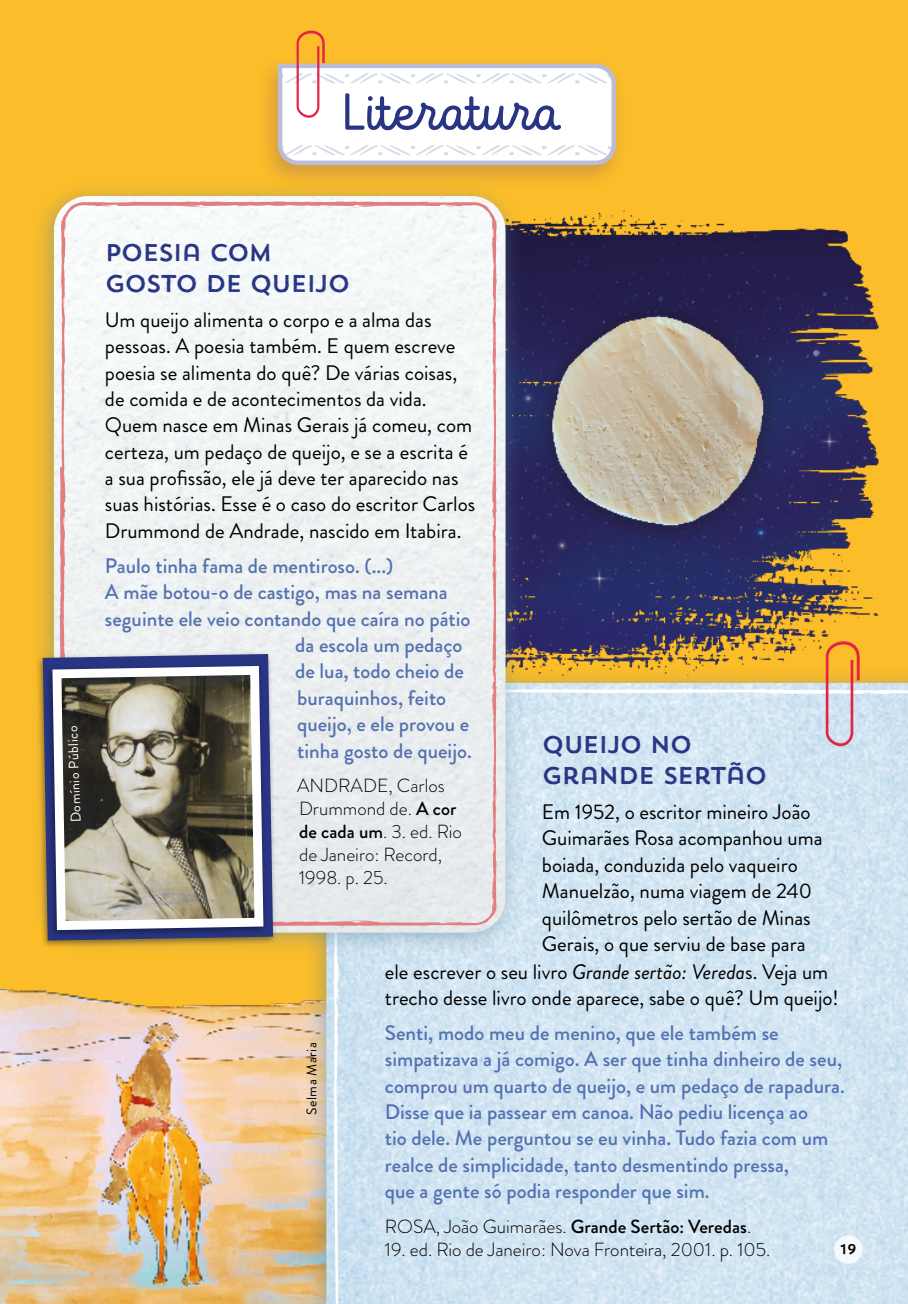
<style>
.page{position:relative;width:908px;height:1304px;background:#fff}
.page>*{position:absolute;margin:0;border:0;box-sizing:border-box;transform-origin:0 0}
.t1{font:52px "TT Milks Script";color:#283583}
.t2{font:24px/31px "Trend HM Sans W00 One";letter-spacing:-.06em;color:#283583}
.t3{font:21px/26.4px "Brandon Grotesque";color:#000}
.t4{font:500 21px/26.4px "Brandon Grotesque";color:#5472b0}
.t5{font:300 19px/23px "Brandon Grotesque";color:#000}
.t6{font:14px "Brandon Grotesque";color:#fff}
.t7{font:14px "Brandon Grotesque";letter-spacing:.03em;color:#000}
.t8{font:14px "Trend HM Sans W00 One";color:#000}
.s1{font-weight:500}
.s2{font-style:italic}
</style>
<div class="page">
<div style="left:0;top:0;width:907px;height:1304px;background:#fbbd29"></div>
<img style="left:0;top:989px;width:303px;height:315px">
<img style="left:523px;top:210px;width:356px;height:457px">
<div style="left:303px;top:667px;width:604px;height:637px;background:#5d879b;opacity:.51"></div>
<img style="left:326px;top:683px;width:581px;height:621px">
<svg style="left:671px;top:689px;width:236px;height:568px;fill:#d2e5f2"></svg>
<svg style="left:333px;top:689px;width:338px;height:615px;fill:#d2e5f2"></svg>
<div style="left:256px;top:56px;width:371px;height:135px;background:#8c5f6b;opacity:.35"></div>
<svg style="left:275px;top:30px;width:343px;height:137px"></svg>
<svg style="left:825px;top:635px;width:34px;height:111px"></svg>
<div style="left:31px;top:180px;width:492px;height:777px;background:#5d879b;opacity:.51"></div>
<img style="left:54px;top:196px;width:451px;height:737px">
<svg style="left:61px;top:201px;width:116px;height:266px;fill:#f5f8f9"></svg>
<div style="left:177px;top:201px;width:319px;height:371px;background:#f3f6f7"></div>
<div style="left:59px;top:467px;width:320px;height:183px;background:#eff3f3"></div>
<div style="left:177px;top:572px;width:319px;height:354px;background:#e9edee"></div>
<div style="left:36px;top:650px;width:242px;height:299px;background:#000;opacity:.4"></div>
<svg style="left:43px;top:654px;width:230px;height:287px"></svg>
<div style="left:45px;top:662px;width:223px;height:276px;background:#000;opacity:.4"></div>
<svg style="left:48px;top:661px;width:220px;height:274px"></svg>
<div style="left:833px;top:1235px;width:29px;height:29px;background:#f5f9fc;border-radius:50%"></div>
<h1 class="t1" style="left:341px;top:79px;width:220px">Literatura</h1>
<p class="t6" style="left:66px;top:823px;width:98px;rotate:-92deg">Domínio Público</p>
<p class="t2" style="left:105px;top:236px;width:247px">POESIA COM<br>GOSTO DE QUEIJO</p>
<p class="t3" style="left:105px;top:307px;width:371px">Um queijo alimenta o corpo e a alma das pessoas. A poesia também. E quem escreve poesia se alimenta do quê? De várias coisas, de comida e de acontecimentos da vida.<br>Quem nasce em Minas Gerais já comeu, com certeza, um pedaço de queijo, e se a escrita é a sua profissão, ele já deve ter aparecido nas suas histórias. Esse é o caso do escritor Carlos Drummond de Andrade, nascido em Itabira.</p>
<p class="t4" style="left:105px;top:553px;width:290px">Paulo tinha fama de mentiroso. (...)</p>
<p class="t4" style="left:105px;top:579px;width:344px">A mãe botou-o de castigo, mas na semana</p>
<p class="t4" style="left:105px;top:606px;width:367px">seguinte ele veio contando que caíra no pátio</p>
<p class="t4" style="left:295px;top:632px;width:169px">da escola um pedaço</p>
<p class="t4" style="left:295px;top:658px;width:170px">de lua, todo cheio de</p>
<p class="t4" style="left:297px;top:685px;width:150px">buraquinhos, feito</p>
<p class="t4" style="left:297px;top:711px;width:174px">queijo, e ele provou e</p>
<p class="t4" style="left:297px;top:738px;width:176px">tinha gosto de queijo.</p>
<p class="t5" style="left:297px;top:774px;width:166px">ANDRADE, Carlos<br>Drummond de. <span class="s1">A cor de cada um</span>. 3. ed. Rio de Janeiro: Record,<br>1998. p. 25.</p>
<p class="t2" style="left:541px;top:729px;width:227px">QUEIJO NO<br>GRANDE SERTÃO</p>
<p class="t3" style="left:541px;top:799px;width:282px">Em 1952, o escritor mineiro João<br>Guimarães Rosa acompanhou uma boiada, conduzida pelo vaqueiro<br>Manuelzão, numa viagem de 240 quilômetros pelo sertão de Minas<br>Gerais, o que serviu de base para</p>
<p class="t7" style="left:302px;top:1115px;width:74px;rotate:-90deg">Selma Maria</p>
<p class="t3" style="left:384px;top:958px;width:455px">ele escrever o seu livro <span class="s2">Grande sertão: Vereda</span>s. Veja um trecho desse livro onde aparece, sabe o quê? Um queijo!</p>
<p class="t4" style="left:384px;top:1020px;width:461px">Senti, modo meu de menino, que ele também se simpatizava a já comigo. A ser que tinha dinheiro de seu, comprou um quarto de queijo, e um pedaço de rapadura.<br>Disse que ia passear em canoa. Não pediu licença ao<br>tio dele. Me perguntou se eu vinha. Tudo fazia com um realce de simplicidade, tanto desmentindo pressa,<br>que a gente só podia responder que sim.</p>
<p class="t5" style="left:384px;top:1215px;width:368px">ROSA, João Guimarães. <span class="s1">Grande Sertão: Veredas</span>.</p>
<p class="t5" style="left:384px;top:1238px;width:387px">19. ed. Rio de Janeiro: Nova Fronteira, 2001. p. 105.</p>
<p class="t8" style="left:839px;top:1240px;width:19px">19</p>
</div>
